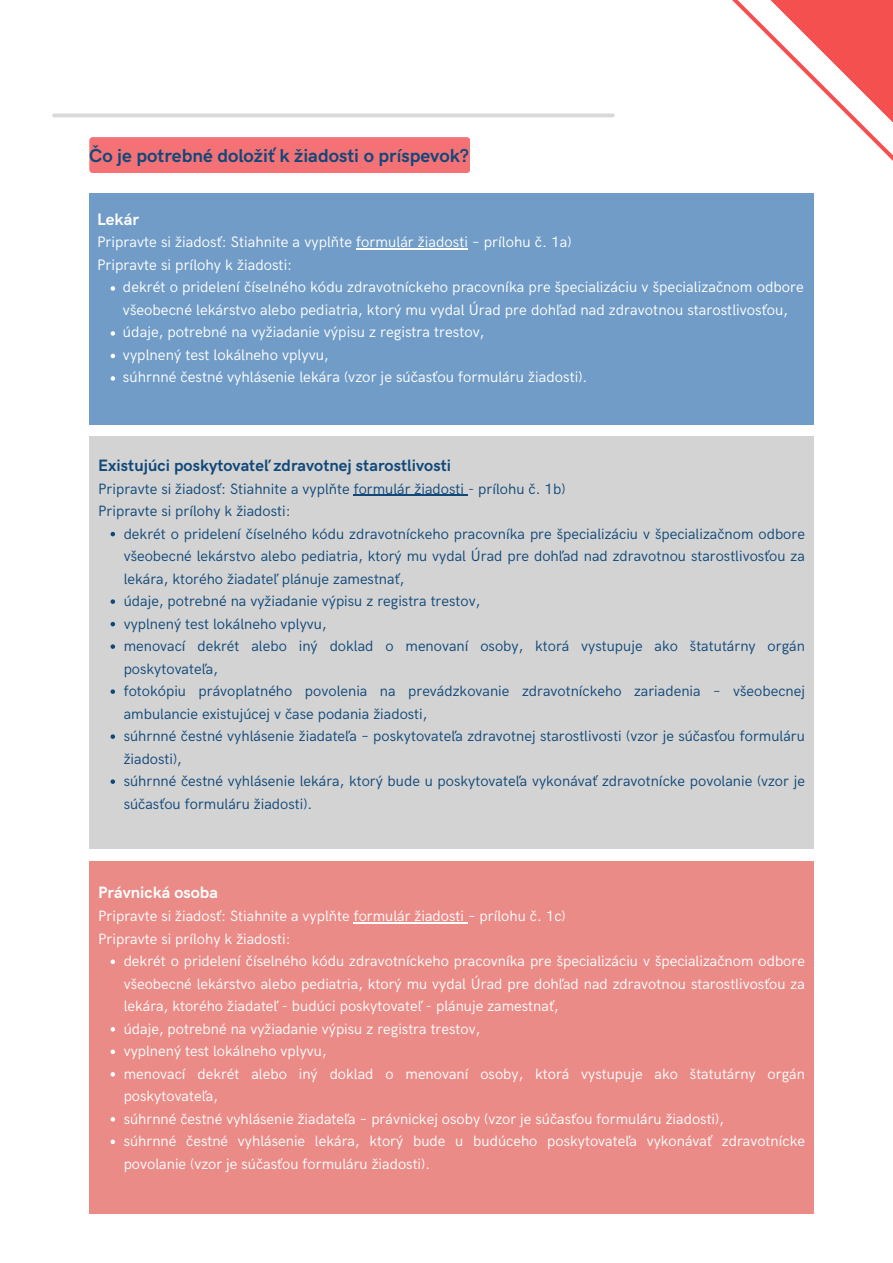
<style>
.page{position:relative;width:893px;height:1263px;background:#fff}
.page>*{position:absolute;margin:0;border:0;box-sizing:border-box;transform-origin:0 0}
.t1{font:700 18.75px "HK Grotesk";color:#104879}
.t2{font:700 16.73px "HK Grotesk";color:#fff}
.t3{font:700 16.5px "HK Grotesk";letter-spacing:.005em;color:#104879}
.t4{font:700 16.5px "HK Grotesk";letter-spacing:.005em;color:#fff}
.t5{font:15.23px/22.5px "HK Grotesk";color:#fff}
.t6{font:15px/22.5px "HK Grotesk";color:#104879}
.t7{font:15px/22.5px "HK Grotesk";color:#fff}
</style>
<div class="page">
<svg style="left:54px;top:113px;width:505px;height:4px;background:#ddd"></svg>
<div style="left:89px;top:193px;width:725px;height:232px;background:#709cc7"></div>
<div style="left:89px;top:436px;width:725px;height:413px;background:#d3d3d3"></div>
<svg style="left:111px;top:286px;width:4px;height:5px"></svg>
<svg style="left:111px;top:331px;width:4px;height:5px"></svg>
<svg style="left:111px;top:354px;width:4px;height:4px"></svg>
<svg style="left:111px;top:376px;width:4px;height:5px"></svg>
<hr style="left:356px;top:248px;width:112px;height:2px;background:#fff">
<div style="left:89px;top:137px;width:381px;height:36px;background:#f47276;border-radius:3px"></div>
<svg style="left:559px;top:0;width:334px;height:161px"></svg>
<svg style="left:111px;top:532px;width:4px;height:4px"></svg>
<svg style="left:111px;top:599px;width:4px;height:5px"></svg>
<svg style="left:111px;top:622px;width:4px;height:4px"></svg>
<svg style="left:111px;top:644px;width:4px;height:5px"></svg>
<svg style="left:111px;top:689px;width:4px;height:5px"></svg>
<svg style="left:111px;top:734px;width:4px;height:5px"></svg>
<svg style="left:111px;top:779px;width:4px;height:5px"></svg>
<hr style="left:354px;top:495px;width:114px;height:1px;background:#104879">
<div style="left:89px;top:861px;width:725px;height:352px;background:#eb8b87"></div>
<svg style="left:111px;top:959px;width:4px;height:5px"></svg>
<svg style="left:111px;top:1027px;width:4px;height:4px"></svg>
<svg style="left:111px;top:1049px;width:4px;height:5px"></svg>
<svg style="left:111px;top:1072px;width:4px;height:4px"></svg>
<svg style="left:111px;top:1117px;width:4px;height:4px"></svg>
<svg style="left:111px;top:1139px;width:4px;height:5px"></svg>
<hr style="left:354px;top:922px;width:114px;height:1px;background:#fff">
<p class="t1" style="left:89px;top:146px;width:381px">Čo je potrebné doložiť k žiadosti o príspevok?</p>
<p class="t2" style="left:97px;top:210px;width:43px">Lekár</p>
<p class="t5" style="left:97px;top:232px;width:476px">Pripravte si žiadosť: Stiahnite a vyplňte formulár žiadosti – prílohu č. 1a)</p>
<p class="t5" style="left:97px;top:254px;width:197px">Pripravte si prílohy k žiadosti:</p>
<p class="t5" style="left:123px;top:277px;width:682px">dekrét o pridelení číselného kódu zdravotníckeho pracovníka pre špecializáciu v špecializačnom odbore všeobecné lekárstvo alebo pediatria, ktorý mu vydal Úrad pre dohľad nad zdravotnou starostlivosťou,</p>
<p class="t5" style="left:123px;top:322px;width:363px">údaje, potrebné na vyžiadanie výpisu z registra trestov,</p>
<p class="t5" style="left:123px;top:344px;width:207px">vyplnený test lokálneho vplyvu,</p>
<p class="t5" style="left:123px;top:367px;width:466px">súhrnné čestné vyhlásenie lekára (vzor je súčasťou formuláru žiadosti).</p>
<p class="t3" style="left:98px;top:456px;width:354px">Existujúci poskytovateľ zdravotnej starostlivosti</p>
<p class="t6" style="left:98px;top:478px;width:469px">Pripravte si žiadosť: Stiahnite a vyplňte formulár žiadosti - prílohu č. 1b)</p>
<p class="t6" style="left:98px;top:500px;width:194px">Pripravte si prílohy k žiadosti:</p>
<p class="t6" style="left:124px;top:523px;width:683px;text-align:justify">dekrét o pridelení číselného kódu zdravotníckeho pracovníka pre špecializáciu v špecializačnom odbore všeobecné lekárstvo alebo pediatria, ktorý mu vydal Úrad pre dohľad nad zdravotnou starostlivosťou za lekára, ktorého žiadateľ plánuje zamestnať,</p>
<p class="t6" style="left:124px;top:590px;width:358px">údaje, potrebné na vyžiadanie výpisu z registra trestov,</p>
<p class="t6" style="left:124px;top:613px;width:204px">vyplnený test lokálneho vplyvu,</p>
<p class="t6" style="left:124px;top:635px;width:683px">menovací dekrét alebo iný doklad o menovaní osoby, ktorá vystupuje ako štatutárny orgán poskytovateľa,</p>
<p class="t6" style="left:124px;top:680px;width:683px">fotokópiu právoplatného povolenia na prevádzkovanie zdravotníckeho zariadenia – všeobecnej ambulancie existujúcej v čase podania žiadosti,</p>
<p class="t6" style="left:124px;top:725px;width:683px">súhrnné čestné vyhlásenie žiadateľa – poskytovateľa zdravotnej starostlivosti (vzor je súčasťou formuláru žiadosti),</p>
<p class="t6" style="left:124px;top:770px;width:683px">súhrnné čestné vyhlásenie lekára, ktorý bude u poskytovateľa vykonávať zdravotnícke povolanie (vzor je súčasťou formuláru žiadosti).</p>
<p class="t4" style="left:98px;top:883px;width:121px">Právnická osoba</p>
<p class="t7" style="left:98px;top:905px;width:469px">Pripravte si žiadosť: Stiahnite a vyplňte formulár žiadosti – prílohu č. 1c)</p>
<p class="t7" style="left:98px;top:928px;width:194px">Pripravte si prílohy k žiadosti:</p>
<p class="t7" style="left:124px;top:950px;width:683px;text-align:justify">dekrét o pridelení číselného kódu zdravotníckeho pracovníka pre špecializáciu v špecializačnom odbore všeobecné lekárstvo alebo pediatria, ktorý mu vydal Úrad pre dohľad nad zdravotnou starostlivosťou za lekára, ktorého žiadateľ - budúci poskytovateľ - plánuje zamestnať,</p>
<p class="t7" style="left:124px;top:1018px;width:358px">údaje, potrebné na vyžiadanie výpisu z registra trestov,</p>
<p class="t7" style="left:124px;top:1040px;width:204px">vyplnený test lokálneho vplyvu,</p>
<p class="t7" style="left:124px;top:1063px;width:683px">menovací dekrét alebo iný doklad o menovaní osoby, ktorá vystupuje ako štatutárny orgán poskytovateľa,</p>
<p class="t7" style="left:124px;top:1108px;width:602px">súhrnné čestné vyhlásenie žiadateľa – právnickej osoby (vzor je súčasťou formuláru žiadosti),</p>
<p class="t7" style="left:124px;top:1130px;width:683px">súhrnné čestné vyhlásenie lekára, ktorý bude u budúceho poskytovateľa vykonávať zdravotnícke povolanie (vzor je súčasťou formuláru žiadosti).</p>
</div>
